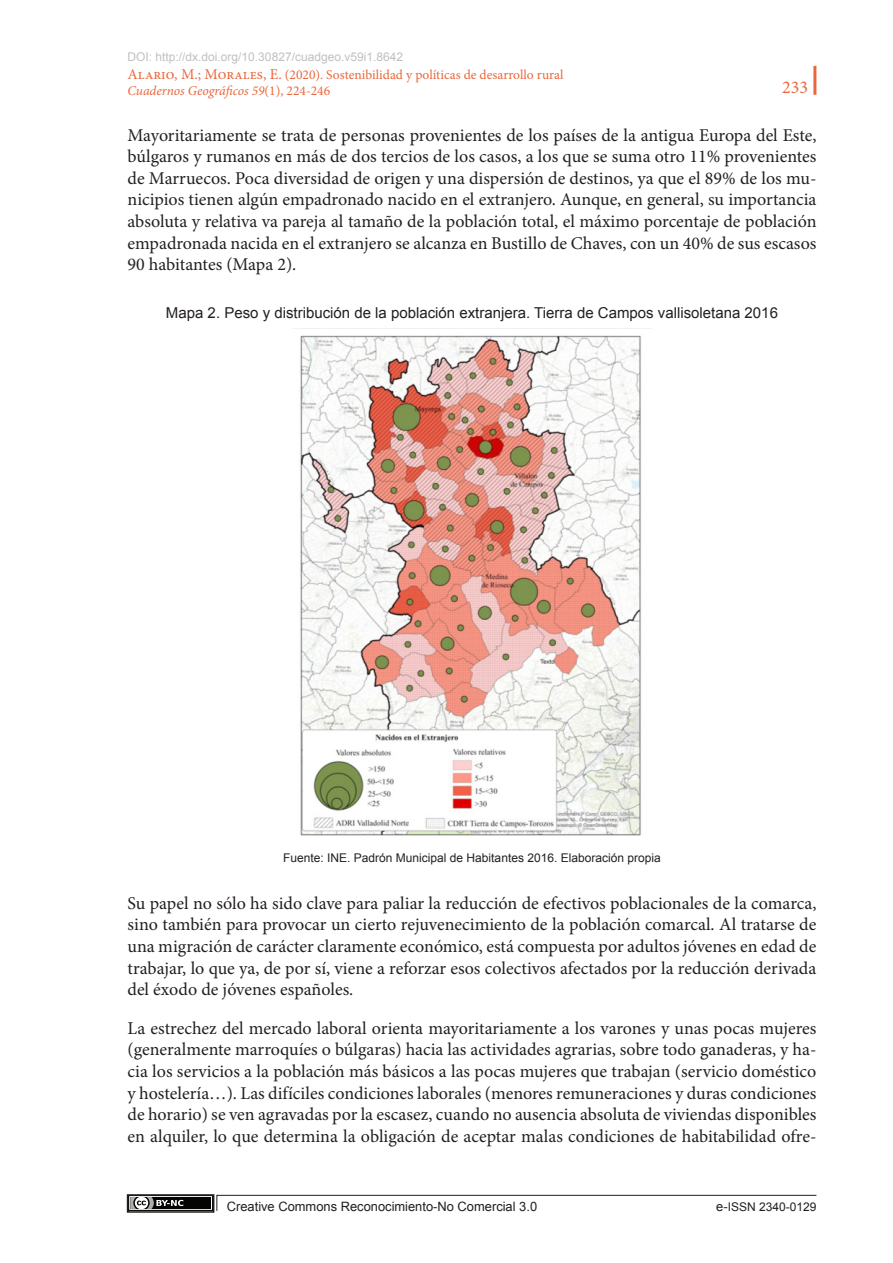
<style>
.page{position:relative;width:893px;height:1263px;background:#fff}
.page>*{position:absolute;margin:0;border:0;box-sizing:border-box;transform-origin:0 0}
.t1{font:18px/21.6px "Minion Pro";color:#231f20;text-align:justify}
.t2{font:18px "Minion Pro";color:#ea663b}
.LEYENDAS{font:15px "Arial";color:#231f20}
.t3{font:13.5px/16.2px "Minion Pro";color:#ea663b}
.t4{font:12.9px "Arial";color:#231f20}
.Piesdefoto{font:12px "Arial";color:#231f20}
.t5{font:12px "Arial";color:#c0c0c0}
.s1{font-size:15px}
.s2{font-style:italic}
.s3{font-size:12.9px}
</style>
<div class="page">
<hr style="left:813px;top:66px;width:3px;height:29px;background:#ea663b">
<div style="left:130px;top:1197px;width:81px;height:12px;background:#040503"></div>
<svg style="left:130px;top:1197px;width:53px;height:12px"></svg>
<div style="left:127px;top:1194px;width:87px;height:19px;border:2px solid #231f20"></div>
<svg style="left:216px;top:1194px;width:601px;height:17px"></svg>
<img style="left:293px;top:328px;width:359px;height:508px">
<p class="t5" style="left:128px;top:49px;width:277px">DOI: http://dx.doi.org/10.30827/cuadgeo.v59i1.8642</p>
<p class="t3" style="left:128px;top:66px;width:438px"><span class="s1">Alario, M.; Morales, E.</span> (2020). Sostenibilidad y políticas de desarrollo rural<br><span class="s2">Cuadernos Geográficos 59</span>(1), 224-246</p>
<p class="t1" style="left:128px;top:124px;width:690px">Mayoritariamente se trata de personas provenientes de los países de la antigua Europa del Este, búlgaros y rumanos en más de dos tercios de los casos, a los que se suma otro 11% provenientes de Marruecos. Poca diversidad de origen y una dispersión de destinos, ya que el 89% de los mu&shy;nicipios tienen algún empadronado nacido en el extranjero. Aunque, en general, su importancia absoluta y relativa va pareja al tamaño de la población total, el máximo porcentaje de población empadronada nacida en el extranjero se alcanza en Bustillo de Chaves, con un 40% de sus escasos 90 habitantes (Mapa 2).</p>
<p class="LEYENDAS" style="left:166px;top:303px;width:613px">Mapa 2. Peso y distribución de la población extranjera. Tierra de Campos vallisoletana 2016</p>
<p class="t2" style="left:782px;top:75px;width:27px">233</p>
<p class="Piesdefoto" style="left:283px;top:849px;width:379px">Fuente: INE. Padrón Municipal de Habitantes 2016. Elaboración propia</p>
<p class="t1" style="left:128px;top:892px;width:690px">Su papel no sólo ha sido clave para paliar la reducción de efectivos poblacionales de la comarca, sino también para provocar un cierto rejuvenecimiento de la población comarcal. Al tratarse de una migración de carácter claramente económico, está compuesta por adultos jóvenes en edad de trabajar, lo que ya, de por sí, viene a reforzar esos colectivos afectados por la reducción derivada del éxodo de jóvenes españoles.</p>
<p class="t1" style="left:128px;top:1017px;width:690px">La estrechez del mercado laboral orienta mayoritariamente a los varones y unas pocas mujeres (generalmente marroquíes o búlgaras) hacia las actividades agrarias, sobre todo ganaderas, y ha&shy;cia los servicios a la población más básicos a las pocas mujeres que trabajan (servicio doméstico y hostelería…). Las difíciles condiciones laborales (menores remuneraciones y duras condiciones de horario) se ven agravadas por la escasez, cuando no ausencia absoluta de viviendas disponibles en alquiler, lo que determina la obligación de aceptar malas condiciones de habitabilidad ofre-</p>
<p class="t4" style="left:227px;top:1198px;width:312px">Creative Commons Reconocimiento-No Comercial 3.0</p>
<p class="Piesdefoto" style="left:716px;top:1199px;width:102px"><span class="s3">e-</span>ISSN 2340-0129</p>
</div>
